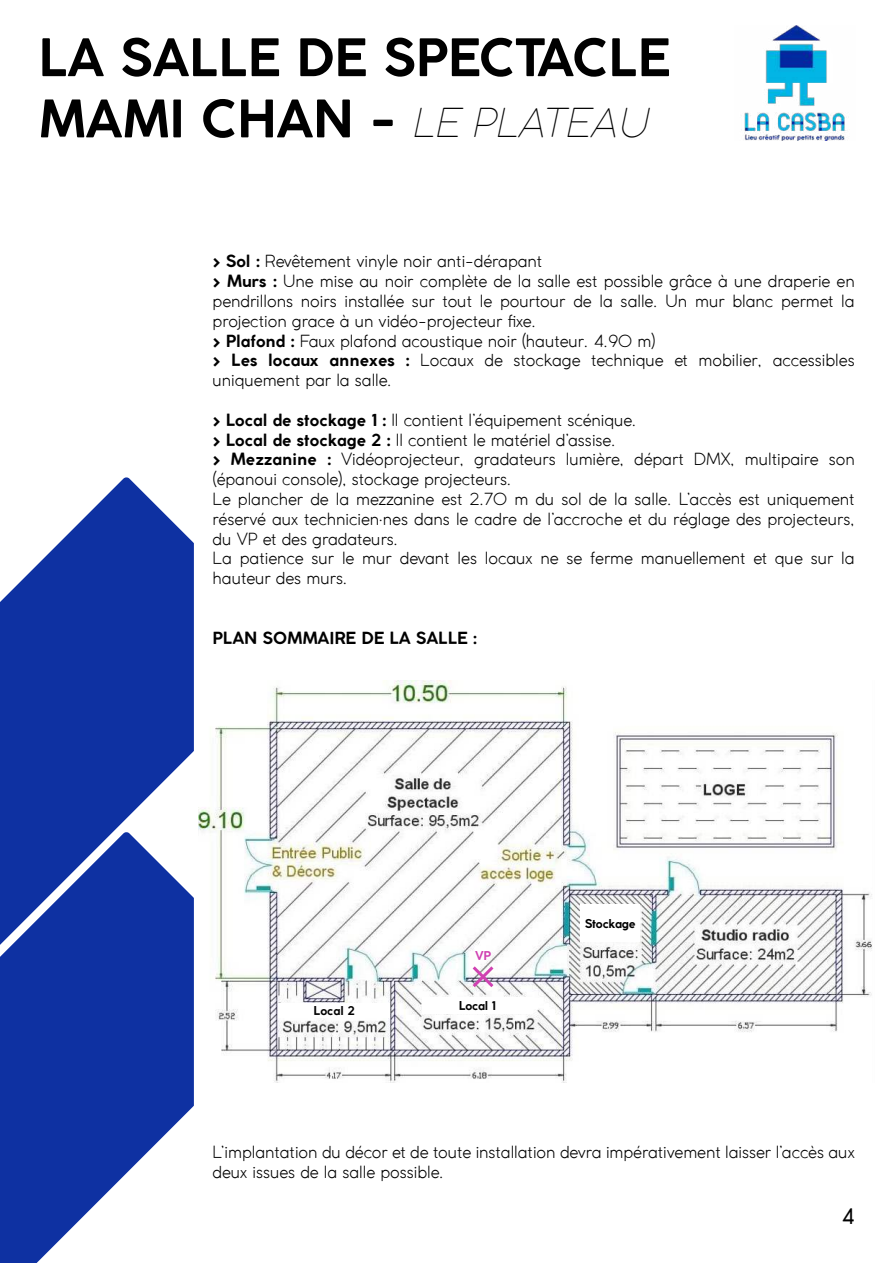
<style>
.page{position:relative;width:893px;height:1263px;background:#fff}
.page>*{position:absolute;margin:0;border:0;box-sizing:border-box;transform-origin:0 0}
.t1{font:700 51px/61.2px "Coco Gothic";color:#000}
.t2{font:21px "Coco Gothic";color:#000}
.t3{font:300 16.5px/19.8px "Coco Gothic";color:#000}
.t4{font:700 16.5px "Coco Gothic";color:#000}
.t5{font:700 12px "Coco Gothic";letter-spacing:-.02em;color:#000}
.t6{font:700 12px "Coco Gothic";color:#d042b1}
.s1{font-weight:200;font-style:italic;font-size:39px}
.s2{font-weight:700}
</style>
<div class="page">
<svg style="left:0;top:477px;width:194px;height:355px;fill:#0e31a2"></svg>
<svg style="left:0;top:832px;width:194px;height:431px;fill:#0e31a2"></svg>
<img style="left:744px;top:26px;width:102px;height:114px">
<img style="left:198px;top:680px;width:674px;height:402px">
<div style="left:278px;top:1003px;width:112px;height:14px;background:#fff"></div>
<div style="left:422px;top:997px;width:110px;height:16px;background:#fff"></div>
<div style="left:580px;top:905px;width:60px;height:37px;background:#fff"></div>
<svg style="left:469px;top:963px;width:28px;height:27px"></svg>
<h1 class="t1" style="left:38px;top:28px;width:633px">LA SALLE DE SPECTACLE<br>MAMI CHAN - <span class="s1">LE PLATEAU</span></h1>
<p class="t3" style="left:213px;top:251px;width:644px"><span class="s2">&gt; Sol :</span> Revêtement vinyle noir anti-dérapant<br><span class="s2">&gt; Murs :</span> Une mise au noir complète de la salle est possible grâce à une draperie en pendrillons noirs installée sur tout le pourtour de la salle. Un mur blanc permet la projection grace à un vidéo-projecteur 昀椀xe.<br><span class="s2">&gt; Plafond :</span> Faux plafond acoustique noir (hauteur. 4.90 m)<br><span class="s2">&gt; Les locaux annexes :</span> Locaux de stockage technique et mobilier, accessibles uniquement par la salle.</p>
<p class="t3" style="left:213px;top:409px;width:644px"><span class="s2">&gt; Local de stockage 1 :</span> Il contient l’équipement scénique.<br><span class="s2">&gt; Local de stockage 2 :</span> Il contient le matériel d’assise.<br><span class="s2">&gt; Mezzanine :</span> Vidéoprojecteur, gradateurs lumière, départ DMX, multipaire son (épanoui console), stockage projecteurs.<br>Le plancher de la mezzanine est 2.70 m du sol de la salle. L’accès est uniquement réservé aux technicien·nes dans le cadre de l’accroche et du réglage des projecteurs, du VP et des gradateurs.<br>La patience sur le mur devant les locaux ne se ferme manuellement et que sur la hauteur des murs.</p>
<p class="t4" style="left:213px;top:629px;width:266px">PLAN SOMMAIRE DE LA SALLE :</p>
<p class="t5" style="left:313px;top:1004px;width:43px">Local 2</p>
<p class="t6" style="left:475px;top:949px;width:17px">VP</p>
<p class="t5" style="left:459px;top:999px;width:38px">Local 1</p>
<p class="t5" style="left:585px;top:917px;width:52px">Stockage</p>
<p class="t3" style="left:213px;top:1141px;width:644px">L’implantation du décor et de toute installation devra impérativement laisser l’accès aux deux issues de la salle possible.</p>
<p class="t2" style="left:842px;top:1206px;width:15px">4</p>
</div>
